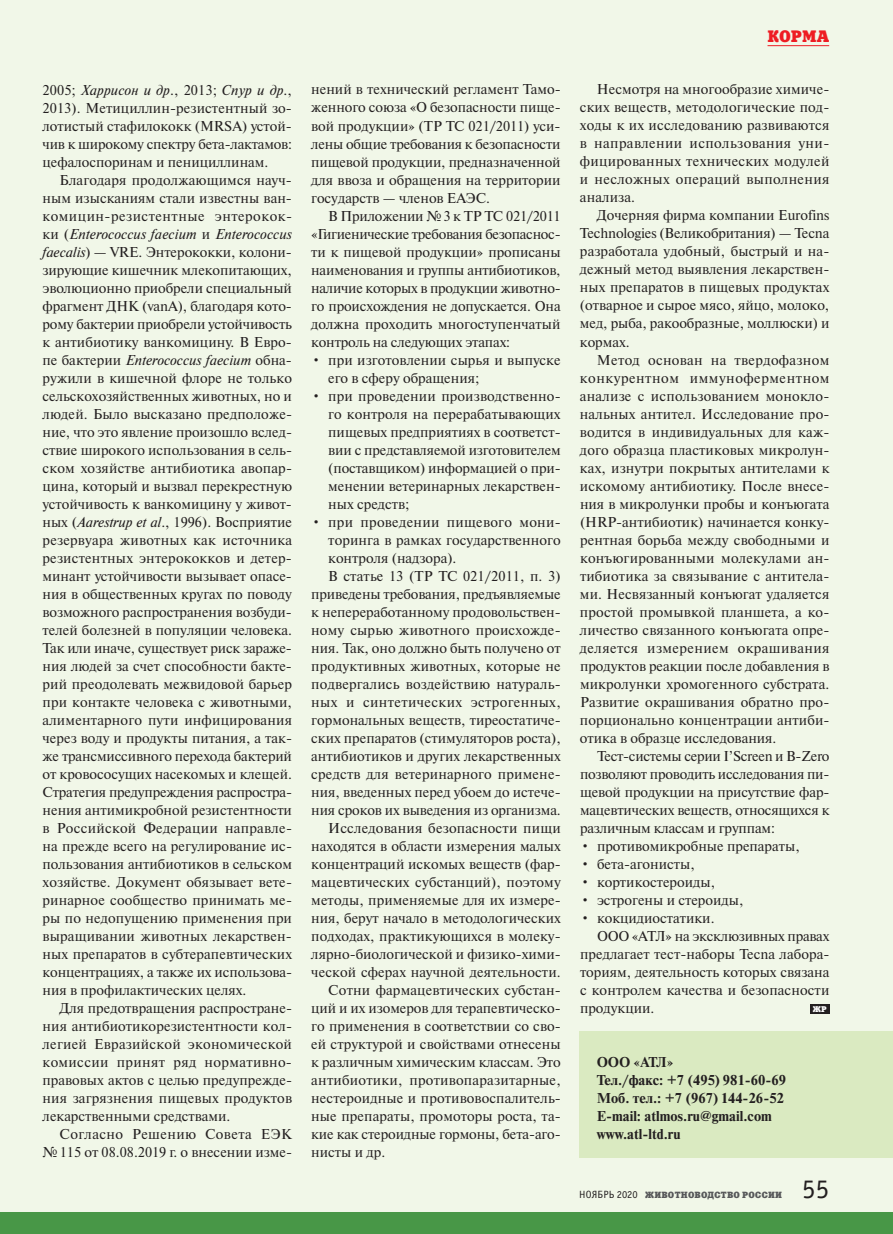
<style>
.page{position:relative;width:893px;height:1234px;background:#fff}
.page>*{position:absolute;margin:0;border:0;box-sizing:border-box;transform-origin:0 0}
.t1{font:27px "Officina Sans C";color:#231f20}
.t2{font:16.5px "Xenia C";color:#ee1d23}
.t3{font:14.25px/18px "Newton C";color:#231f20;text-align:justify}
.t4{font:700 14.25px/18px "Newton C";color:#231f20}
.t5{font:14.25px/18px "Newton C";letter-spacing:.025em;color:#231f20;text-align:right}
.t6{font:14.25px "Newton C";letter-spacing:.02em;color:#231f20}
.t7{font:9px "Xenia C";letter-spacing:.025em;color:#57585a}
.t8{font:8.25px "Xenia C";color:#fff}
.s1{font-style:italic}
.s2{font-family:"Officina Sans C";font-size:10.5px;color:#231f20}
</style>
<div class="page">
<div style="left:0;top:0;width:893px;height:1233px;background:#f1f7e8"></div>
<hr style="left:767px;top:45px;width:62px;height:1px;background:#ee1d23">
<div style="left:580px;top:1031px;width:313px;height:126px;background:#daeac1"></div>
<div style="left:810px;top:1003px;width:19px;height:10px;background:#231f20"></div>
<div style="left:0;top:1212px;width:893px;height:21px;background:#489747"></div>
<p class="t3" style="left:43px;top:81px;width:251px">2005; <span class="s1">Харрисон и др</span>., 2013; <span class="s1">Спур и др</span>., 2013). Метициллин-резистентный зо&shy;лотистый стафилококк (MRSA) устой&shy;чив к широкому спектру бета-лактамов: цефалоспоринам и пенициллинам.</p>
<p class="t3" style="left:43px;top:171px;width:251px;text-indent:17px">Благодаря продолжающимся науч&shy;ным изысканиям стали известны ван&shy;комицин-резистентные энтерокок&shy;ки (<span class="s1">Enterococcus faecium</span> и <span class="s1">Enterococcus faecalis</span>) — VRE. Энтерококки, колони&shy;зирующие кишечник млекопитающих, эволюционно приобрели специальный фрагмент ДНК (vanA), благодаря кото&shy;рому бактерии приобрели устойчивость к антибиотику ванкомицину. В Евро&shy;пе бактерии <span class="s1">Enterococcus faecium</span> обна&shy;ружили в кишечной флоре не только сельскохозяйственных животных, но и людей. Было высказано предположе&shy;ние, что это явление произошло вслед&shy;ствие широкого использования в сель&shy;ском хозяйстве антибиотика авопар&shy;цина, который и вызвал перекрестную устойчивость к ванкомицину у живот&shy;ных (<span class="s1">Aarestrup et al</span>., 1996). Восприятие резервуара животных как источника резистентных энтерококков и детер&shy;минант устойчивости вызывает опасе&shy;ния в общественных кругах по поводу возможного распространения возбуди&shy;телей болезней в популяции человека.<br>Так или иначе, существует риск зараже&shy;ния людей за счет способности бакте&shy;рий преодолевать межвидовой барьер при контакте человека с животными, алиментарного пути инфицирования через воду и продукты питания, а так&shy;же трансмиссивного перехода бактерий от кровососущих насекомых и клещей.<br>Стратегия предупреждения распростра&shy;нения антимикробной резистентности в Российской Федерации направле&shy;на прежде всего на регулирование ис&shy;пользования антибиотиков в сельском хозяйстве. Документ обязывает вете&shy;ринарное сообщество принимать ме&shy;ры по недопущению применения при выращивании животных лекарствен&shy;ных препаратов в субтерапевтических концентрациях, а также их использова&shy;ния в профилактических целях.</p>
<p class="t3" style="left:43px;top:999px;width:251px;text-align:left;text-indent:17px">Для предотвращения распростране&shy;ния антибиотикорезистентности кол&shy;легией Евразийской экономической комиссии принят ряд нормативно&shy;правовых актов с целью предупрежде&shy;ния загрязнения пищевых продуктов лекарственными средствами.</p>
<p class="t5" style="left:43px;top:1125px;width:251px">Согласно Решению Совета ЕЭК №115 от 08.08.2019 г. о внесении изме-</p>
<p class="t3" style="left:311px;top:81px;width:251px">нений в технический регламент Тамо&shy;женного союза «О безопасности пище&shy;вой продукции» (ТР ТС 021/2011) уси&shy;лены общие требования к безопасности пищевой продукции, предназначенной для ввоза и обращения на территории государств — членов ЕАЭС.</p>
<p class="t3" style="left:311px;top:207px;width:251px;text-indent:17px">В Приложении №3 к ТР ТС 021/2011 «Гигиенические требования безопаснос&shy;ти к пищевой продукции» прописаны наименования и группы антибиотиков, наличие которых в продукции животно&shy;го происхождения не допускается. Она должна проходить многоступенчатый контроль на следующих этапах:</p>
<p class="t3" style="left:328px;top:351px;width:234px;text-indent:-17px">• при изготовлении сырья и выпуске его в сферу обращения;</p>
<p class="t3" style="left:328px;top:387px;width:234px;text-indent:-17px">• при проведении производственно&shy;го контроля на перерабатывающих пищевых предприятиях в соответст&shy;вии с представляемой изготовителем (поставщиком) информацией о при&shy;менении ветеринарных лекарствен&shy;ных средств;</p>
<p class="t6" style="left:311px;top:514px;width:251px">• при проведении пищевого мони-</p>
<p class="t3" style="left:328px;top:531px;width:234px">торинга в рамках государственного</p>
<p class="t3" style="left:328px;top:549px;width:130px">контроля (надзора).</p>
<p class="t3" style="left:328px;top:567px;width:234px">В статье 13 (ТР ТС 021/2011, п. 3)</p>
<p class="t3" style="left:311px;top:585px;width:251px">приведены требования, предъявляемые</p>
<p class="t3" style="left:311px;top:603px;width:251px">к непереработанному продовольствен-</p>
<p class="t3" style="left:311px;top:621px;width:251px">ному сырью животного происхожде-</p>
<p class="t3" style="left:311px;top:639px;width:251px">ния. Так, оно должно быть получено от</p>
<p class="t3" style="left:311px;top:657px;width:251px">продуктивных животных, которые не</p>
<p class="t3" style="left:311px;top:675px;width:251px">подвергались воздействию натураль-</p>
<p class="t5" style="left:311px;top:693px;width:251px">ных и синтетических эстрогенных,</p>
<p class="t3" style="left:311px;top:711px;width:251px">гормональных веществ, тиреостатиче-</p>
<p class="t3" style="left:311px;top:729px;width:251px">ских препаратов (стимуляторов роста),</p>
<p class="t3" style="left:311px;top:747px;width:251px">антибиотиков и других лекарственных</p>
<p class="t3" style="left:311px;top:764px;width:251px">средств для ветеринарного примене-</p>
<p class="t3" style="left:311px;top:782px;width:251px">ния, введенных перед убоем до истече-</p>
<p class="t3" style="left:311px;top:800px;width:251px">ния сроков их выведения из организма.</p>
<p class="t3" style="left:328px;top:818px;width:234px">Исследования безопасности пищи</p>
<p class="t3" style="left:311px;top:836px;width:251px">находятся в области измерения малых</p>
<p class="t3" style="left:311px;top:854px;width:251px">концентраций искомых веществ (фар-</p>
<p class="t3" style="left:311px;top:872px;width:251px">мацевтических субстанций), поэтому</p>
<p class="t3" style="left:311px;top:890px;width:251px">методы, применяемые для их измере-</p>
<p class="t3" style="left:311px;top:908px;width:251px">ния, берут начало в методологических</p>
<p class="t3" style="left:311px;top:926px;width:251px">подходах, практикующихся в молеку-</p>
<p class="t3" style="left:311px;top:944px;width:251px">лярно-биологической и физико-хими-</p>
<p class="t3" style="left:311px;top:962px;width:251px">ческой сферах научной деятельности.</p>
<p class="t3" style="left:328px;top:980px;width:234px">Сотни фармацевтических субстан-</p>
<p class="t3" style="left:311px;top:998px;width:251px">ций и их изомеров для терапевтическо-</p>
<p class="t3" style="left:311px;top:1016px;width:251px">го применения в соответствии со сво-</p>
<p class="t3" style="left:311px;top:1034px;width:251px">ей структурой и свойствами отнесены</p>
<p class="t3" style="left:311px;top:1052px;width:251px">к различным химическим классам. Это</p>
<p class="t3" style="left:311px;top:1070px;width:251px">антибиотики, противопаразитарные,</p>
<p class="t3" style="left:311px;top:1088px;width:251px">нестероидные и противовоспалитель-</p>
<p class="t3" style="left:311px;top:1106px;width:251px">ные препараты, промоторы роста, та-</p>
<p class="t3" style="left:311px;top:1124px;width:251px">кие как стероидные гормоны, бета-аго-</p>
<p class="t3" style="left:311px;top:1142px;width:75px">нисты и др.</p>
<p class="t2" style="left:767px;top:26px;width:63px">КОРМА</p>
<p class="t3" style="left:580px;top:80px;width:251px;text-indent:17px">Несмотря на многообразие химиче&shy;ских веществ, методологические под&shy;ходы к их исследованию развиваются в направлении использования уни&shy;фицированных технических модулей и несложных операций выполнения анализа.</p>
<p class="t3" style="left:580px;top:206px;width:251px;text-indent:17px">Дочерняя фирма компании Eurofins Technologies (Великобритания) — Tecna разработала удобный, быстрый и на&shy;дежный метод выявления лекарствен&shy;ных препаратов в пищевых продуктах (отварное и сырое мясо, яйцо, молоко, мед, рыба, ракообразные, моллюски) и кормах.</p>
<p class="t3" style="left:580px;top:350px;width:251px;text-indent:17px">Метод основан на твердофазном конкурентном иммуноферментном анализе с использованием монокло&shy;нальных антител. Исследование про&shy;водится в индивидуальных для каж&shy;дого образца пластиковых микролун&shy;ках, изнутри покрытых антителами к искомому антибиотику. После внесе&shy;ния в микролунки пробы и конъюгата (HRP-антибиотик) начинается конку&shy;рентная борьба между свободными и конъюгированными молекулами ан&shy;тибиотика за связывание с антитела&shy;ми. Несвязанный конъюгат удаляется простой промывкой планшета, а ко&shy;личество связанного конъюгата опре&shy;деляется измерением окрашивания продуктов реакции после добавления в микролунки хромогенного субстрата.<br>Развитие окрашивания обратно про&shy;порционально концентрации антиби&shy;отика в образце исследования.</p>
<p class="t3" style="left:580px;top:746px;width:251px;text-indent:17px">Тест-системы серии I’Screen и B-Zero позволяют проводить исследования пи&shy;щевой продукции на присутствие фар&shy;мацевтических веществ, относящихся к различным классам и группам:</p>
<p class="t3" style="left:580px;top:836px;width:221px">• противомикробные препараты,</p>
<p class="t3" style="left:580px;top:854px;width:116px">• бета-агонисты,</p>
<p class="t3" style="left:580px;top:872px;width:137px">• кортикостероиды,</p>
<p class="t3" style="left:580px;top:890px;width:165px">• эстрогены и стероиды,</p>
<p class="t3" style="left:580px;top:908px;width:136px">• кокцидиостатики.</p>
<p class="t3" style="left:597px;top:926px;width:234px">ООО «АТЛ» на эксклюзивных правах</p>
<p class="t3" style="left:580px;top:944px;width:251px">предлагает тест-наборы Tecna лабора-</p>
<p class="t3" style="left:580px;top:962px;width:251px">ториям, деятельность которых связана</p>
<p class="t3" style="left:580px;top:980px;width:251px">с контролем качества и безопасности</p>
<p class="t3" style="left:580px;top:998px;width:76px">продукции.</p>
<p class="t8" style="left:813px;top:1003px;width:15px">ЖР</p>
<p class="t4" style="left:597px;top:1053px;width:191px">ООО «АТЛ»<br>Тел./факс: +7 (495) 981-60-69<br>Моб. тел.: +7 (967) 144-26-52<br>E-mail: atlmos.ru@gmail.com www.atl-ltd.ru</p>
<p class="t7" style="left:579px;top:1188px;width:204px"><span class="s2">НОЯБРЬ 2020</span> ЖИВОТНОВОДСТВО РОССИИ</p>
<h1 class="t1" style="left:802px;top:1174px;width:28px">55</h1>
</div>
